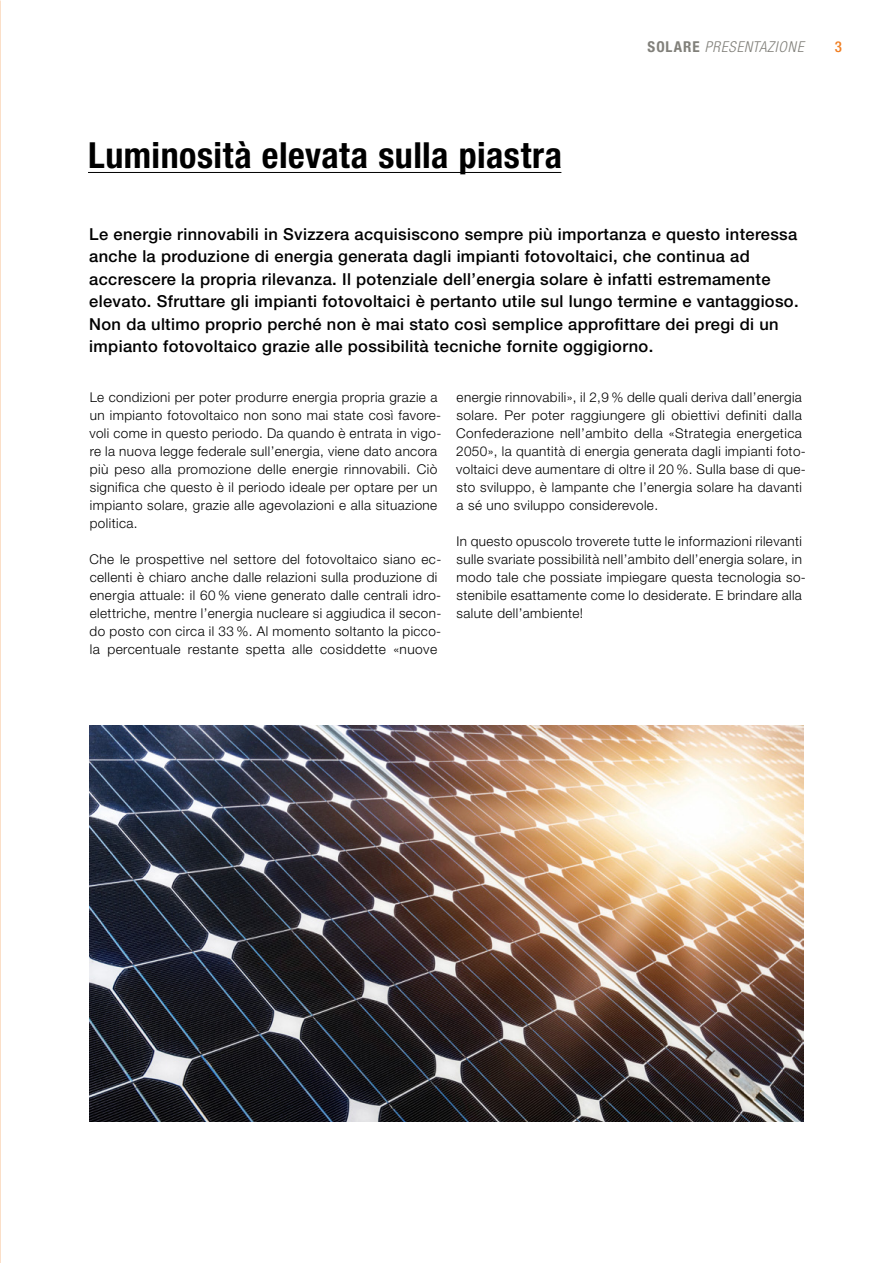
<style>
.page{position:relative;width:893px;height:1263px;background:#fff}
.page>*{position:absolute;margin:0;border:0;box-sizing:border-box;transform-origin:0 0}
.t1{font:700 condensed 36px "Helvetica Neue LT Std";letter-spacing:.015em;color:#000}
.t2{font:500 16.5px/22.5px "Helvetica Neue LT Std";letter-spacing:.02em;color:#000}
.t3{font:italic 300 condensed 15px "Helvetica Neue LT Std";letter-spacing:.05em;color:#81807a}
.t4{font:500 condensed 15px "Helvetica Neue LT Std";color:#f07f23}
.t5{font:300 13.5px/18px "Helvetica Neue LT Std";letter-spacing:.03em;color:#000}
.s1{font-weight:700;font-style:normal}
</style>
<div class="page">
<hr style="left:88px;top:172px;width:473px;height:1px;background:#000">
<img style="left:89px;top:725px;width:715px;height:396px">
<h1 class="t1" style="left:88px;top:133px;width:476px">Luminosità elevata sulla piastra</h1>
<p class="t3" style="left:648px;top:38px;width:158px"><span class="s1">SOLARE</span> PRESENTAZIONE</p>
<p class="t4" style="left:835px;top:38px;width:9px">3</p>
<p class="t2" style="left:89px;top:223px;width:711px">Le energie rinnovabili in Svizzera acquisiscono sempre più importanza e questo interessa anche la produzione di energia generata dagli impianti fotovoltaici, che continua ad accrescere la propria rilevanza. Il potenziale dell’energia solare è infatti estremamente elevato. Sfruttare gli impianti fotovoltaici è pertanto utile sul lungo termine e vantaggioso.<br>Non da ultimo proprio perché non è mai stato così semplice approfittare dei pregi di un impianto fotovoltaico grazie alle possibilità tecniche fornite oggigiorno.</p>
<p class="t5" style="left:89px;top:388px;width:353px">Le condizioni per poter produrre energia propria grazie a un impianto fotovoltaico non sono mai state così favore&shy;voli come in questo periodo. Da quando è entrata in vigo&shy;re la nuova legge federale sull’energia, viene dato ancora più peso alla promozione delle energie rinnovabili. Ciò significa che questo è il periodo ideale per optare per un impianto solare, grazie alle agevolazioni e alla situazione politica.</p>
<p class="t5" style="left:90px;top:550px;width:353px">Che le prospettive nel settore del fotovoltaico siano ec&shy;cellenti è chiaro anche dalle relazioni sulla produzione di energia attuale: il 60 % viene generato dalle centrali idro&shy;elettriche, mentre l’energia nucleare si aggiudica il secon&shy;do posto con circa il 33 %. Al momento soltanto la picco&shy;la percentuale restante spetta alle cosiddette «nuove</p>
<p class="t5" style="left:456px;top:388px;width:351px">energie rinnovabili», il 2,9 % delle quali deriva dall’energia solare. Per poter raggiungere gli obiettivi definiti dalla Confederazione nell’ambito della «Strategia energetica 2050», la quantità di energia generata dagli impianti foto&shy;voltaici deve aumentare di oltre il 20 %. Sulla base di que&shy;sto sviluppo, è lampante che l’energia solare ha davanti a sé uno sviluppo considerevole.</p>
<p class="t5" style="left:456px;top:532px;width:351px">In questo opuscolo troverete tutte le informazioni rilevanti sulle svariate possibilità nell’ambito dell’energia solare, in modo tale che possiate impiegare questa tecnologia so&shy;stenibile esattamente come lo desiderate. E brindare alla salute dell’ambiente!</p>
</div>
